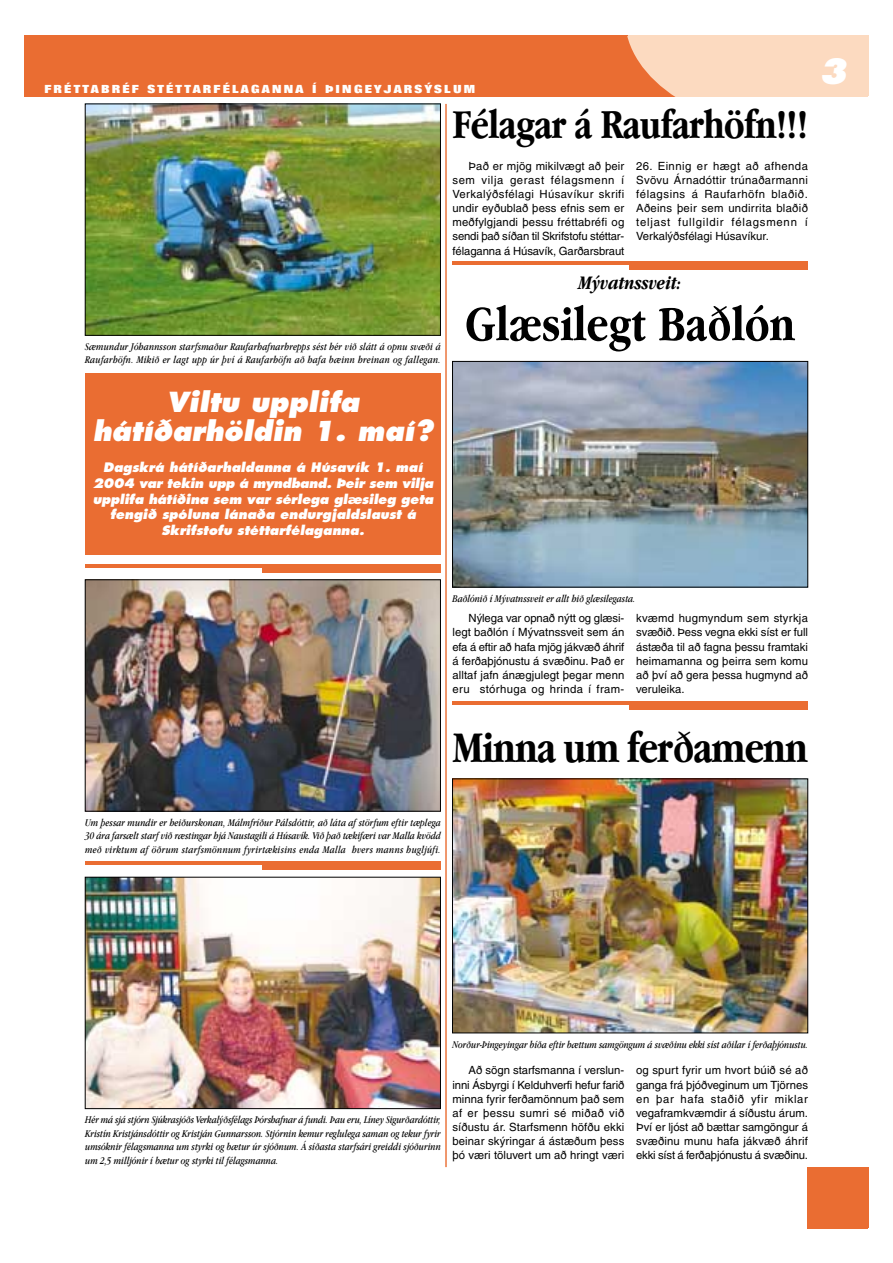
<style>
.page{position:relative;width:893px;height:1263px;background:#fff}
.page>*{position:absolute;margin:0;border:0;box-sizing:border-box;transform-origin:0 0}
.t1{font:700 51px "Apple Garamond";color:#000}
.t2{font:700 45.3px "Apple Garamond";letter-spacing:-.025em;color:#000}
.t3{font:700 42.45px "Apple Garamond";letter-spacing:-.015em;color:#000}
.t4{font:italic 800 33.9px "Futura";color:#fff}
.t5{font:italic 800 26.85px/29.7px "Futura";color:#fff;text-align:center}
.t6{font:italic 700 19.8px "Apple Garamond";color:#000}
.t7{font:italic 800 12.75px/15.6px "Futura";color:#fff;text-align:center}
.t8{font:11.25px/14.1px "Helvetica";letter-spacing:.005em;color:#000;text-align:justify}
.t9{font:800 11.25px "Folio";letter-spacing:.2em;color:#fff}
.t10{font:italic 10.65px/13.5px "Apple Garamond";letter-spacing:.015em;color:#000;text-align:justify}
.t11{font:italic 10.65px "Apple Garamond";letter-spacing:-.005em;color:#000}
</style>
<div class="page">
<div style="left:807px;top:1167px;width:61px;height:60px;background:#ea6d32"></div>
<div style="left:807px;top:1168px;width:60px;height:60px;background:#ea6d32"></div>
<div style="left:24px;top:37px;width:843px;height:60px;background:#ea6d32"></div>
<svg style="left:625px;top:36px;width:243px;height:61px;background:#fad0b3"></svg>
<hr style="left:445px;top:104px;width:1px;height:1063px;background:#ea6d32">
<img style="left:87px;top:879px;width:352px;height:228px">
<div style="left:85px;top:877px;width:356px;height:232px;border:1px solid #000"></div>
<img style="left:87px;top:581px;width:352px;height:229px">
<div style="left:85px;top:579px;width:356px;height:233px;border:1px solid #000"></div>
<img style="left:87px;top:106px;width:352px;height:228px">
<div style="left:85px;top:104px;width:356px;height:232px;border:1px solid #000"></div>
<div style="left:452px;top:261px;width:355px;height:8px;background:#ea6d32"></div>
<hr style="left:452px;top:265px;width:177px;height:4px;background:#fff">
<img style="left:454px;top:363px;width:352px;height:223px">
<div style="left:452px;top:361px;width:356px;height:227px;border:1px solid #000"></div>
<div style="left:452px;top:702px;width:355px;height:8px;background:#ea6d32"></div>
<hr style="left:452px;top:706px;width:177px;height:4px;background:#fff">
<div style="left:85px;top:862px;width:355px;height:8px;background:#ea6d32"></div>
<hr style="left:85px;top:866px;width:177px;height:4px;background:#fff">
<div style="left:85px;top:564px;width:355px;height:8px;background:#ea6d32"></div>
<hr style="left:85px;top:568px;width:177px;height:4px;background:#fff">
<img style="left:454px;top:781px;width:352px;height:250px">
<div style="left:452px;top:779px;width:356px;height:254px;border:1px solid #000"></div>
<div style="left:85px;top:373px;width:355px;height:181px;background:#ea6d32"></div>
<p class="t9" style="left:45px;top:84px;width:432px">FRÉTTABRÉF STÉTTARFÉLAGANNA Í ÞINGEYJARSÝSLUM</p>
<h3 class="t3" style="left:452px;top:108px;width:357px">Félagar á Raufarhöfn!!!</h3>
<p class="t10" style="left:85px;top:341px;width:357px">Sæmundur Jóhannsson starfsmaður Raufarhafnarhrepps sést hér við slátt á opnu svæði á<br>Raufarhöfn. Mikið er lagt upp úr því á Raufarhöfn að hafa bæinn hreinan og fallegan.</p>
<h3 class="t5" style="left:93px;top:389px;width:342px">Viltu upplifa hátíðarhöldin 1. maí?</h3>
<p class="t7" style="left:93px;top:461px;width:342px">Dagskrá hátíðarhaldanna á Húsavík 1. maí 2004 var tekin upp á myndband. Þeir sem vilja upplifa hátíðina sem var sérlega glæsileg geta fengið spóluna lánaða endurgjaldslaust á Skrifstofu stéttarfélaganna.</p>
<p class="t8" style="left:452px;top:160px;width:173px;text-indent:16px">Það er mjög mikilvægt að þeir sem vilja gerast félagsmenn í Verkalýðsfélagi Húsavíkur skrifi undir eyðublað þess efnis sem er meðfylgjandi þessu fréttabréfi og sendi það síðan til Skrifstofu stéttar&shy;félaganna á Húsavík, Garðarsbraut</p>
<p class="t8" style="left:636px;top:160px;width:173px">26. Einnig er hægt að afhenda Svövu Árnadóttir trúnaðarmanni félagsins á Raufarhöfn blaðið.<br>Aðeins þeir sem undirrita blaðið teljast fullgildir félagsmenn í Verkalýðsfélagi Húsavíkur.</p>
<h3 class="t6" style="left:578px;top:275px;width:105px">Mývatnssveit:</h3>
<h1 class="t1" style="left:465px;top:305px;width:331px">Glæsilegt Baðlón</h1>
<h3 class="t4" style="left:819px;top:56px;width:30px">3</h3>
<p class="t10" style="left:452px;top:593px;width:184px">Baðlónið í Mývatnssveit er allt hið glæsilegasta.</p>
<p class="t8" style="left:452px;top:612px;width:173px;text-indent:16px">Nýlega var opnað nýtt og glæsi&shy;legt baðlón í Mývatnssveit sem án efa á eftir að hafa mjög jákvæð áhrif á ferðaþjónustu á svæðinu. Það er alltaf jafn ánægjulegt þegar menn eru stórhuga og hrinda í fram-</p>
<p class="t8" style="left:636px;top:612px;width:173px">kvæmd hugmyndum sem styrkja svæðið. Þess vegna ekki síst er full ástæða til að fagna þessu framtaki heimamanna og þeirra sem komu að því að gera þessa hugmynd að veruleika.</p>
<h2 class="t2" style="left:452px;top:730px;width:357px">Minna um ferðamenn</h2>
<p class="t10" style="left:85px;top:817px;width:357px">Um þessar mundir er heiðurskonan, Málmfríður Pálsdóttir, að láta af störfum eftir tæplega 30 ára farsælt starf við ræstingar hjá Naustagili á Húsavík. Við það tækifæri var Malla kvödd með virktum af öðrum starfsmönnum fyrirtækisins enda Malla hvers manns hugljúfi.</p>
<p class="t10" style="left:85px;top:1114px;width:357px">Hér má sjá stjórn Sjúkrasjóðs Verkalýðsfélags Þórshafnar á fundi. Þau eru, Líney Sigurðardóttir, Kristín Kristjánsdóttir og Kristján Gunnarsson. Stjórnin kemur reglulega saman og tekur fyrir umsóknir félagsmanna um styrki og bætur úr sjóðnum. Á síðasta starfsári greiddi sjóðurinn um 2,5 milljónir í bætur og styrki til félagsmanna.</p>
<p class="t11" style="left:452px;top:1040px;width:357px">Norður-Þingeyingar bíða eftir bættum samgöngum á svæðinu ekki síst aðilar í ferðaþjónustu.</p>
<p class="t8" style="left:452px;top:1065px;width:173px;text-indent:16px">Að sögn starfsmanna í verslun&shy;inni Ásbyrgi í Kelduhverfi hefur farið minna fyrir ferðamönnum það sem af er þessu sumri sé miðað við síðustu ár. Starfsmenn höfðu ekki beinar skýringar á ástæðum þess þó væri töluvert um að hringt væri</p>
<p class="t8" style="left:636px;top:1065px;width:173px">og spurt fyrir um hvort búið sé að ganga frá þjóðveginum um Tjörnes en þar hafa staðið yfir miklar vegaframkvæmdir á síðustu árum.<br>Því er ljóst að bættar samgöngur á svæðinu munu hafa jákvæð áhrif ekki síst á ferðaþjónustu á svæðinu.</p>
</div>
